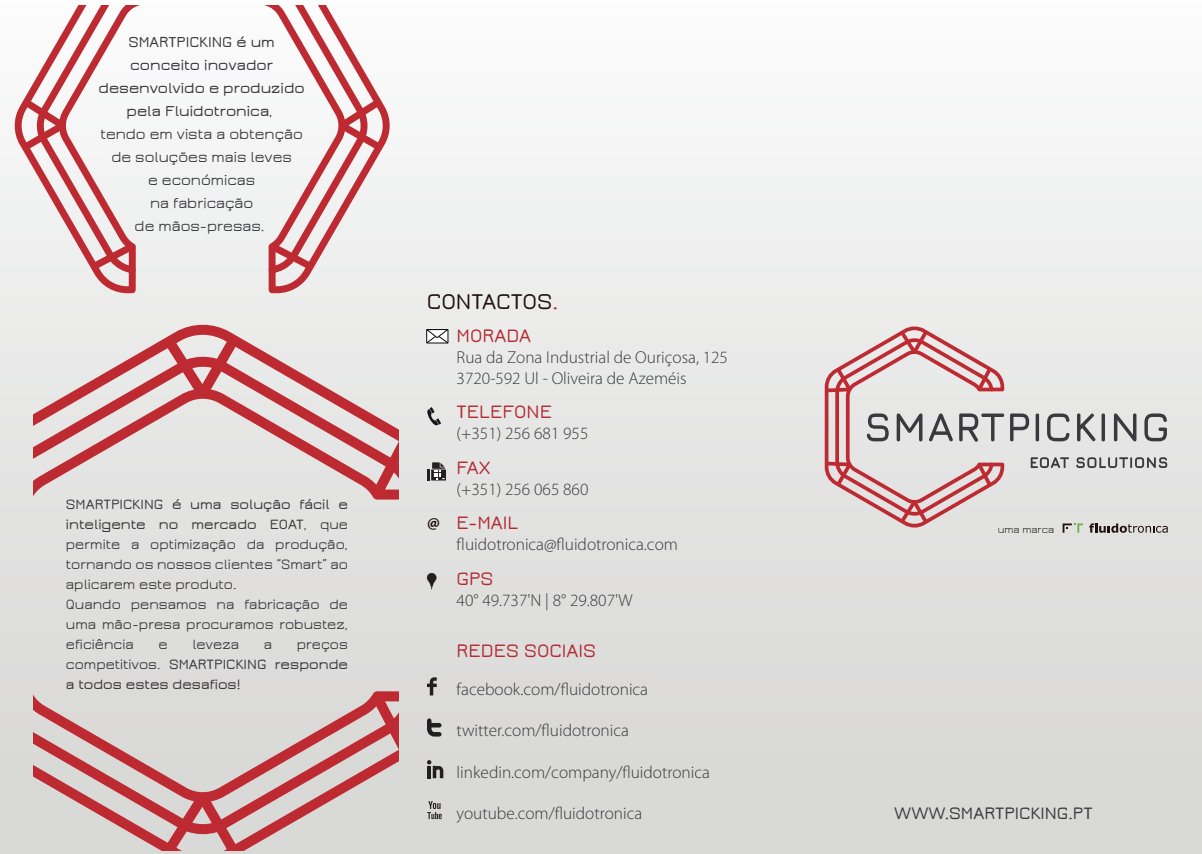
<style>
.page{position:relative;width:1202px;height:854px;background:#fff}
.page>*{position:absolute;margin:0;border:0;box-sizing:border-box;transform-origin:0 0}
.t1{font:600 23.7px "Jura";color:#1f1114}
.t2{font:600 20px "Jura";color:#b32c34}
.t3{font:600 18.4px "Jura";color:#3a393d}
.t4{font:300 17.3px/20.7px "Myriad Pro";color:#3a393d}
.t5{font:700 16.7px "Myriad Pro";color:#1f1114}
.t6{font:500 16px/23px "Jura";color:#3a393d;text-align:center}
.t7{font:500 15px/20px "Jura";color:#3a393d}
.t8{font:600 15px/20px "Jura";color:#3a393d;text-align:justify}
.t9{font:11.2px "Jura";color:#231f20}
.s1{font-weight:600}
.s2{font-weight:500}
.s3{color:#b32c34}
</style>
<div class="page">
<div style="left:0;top:0;width:1202px;height:853px;background:linear-gradient(to bottom,#fafbfa,#d5d4d3)"></div>
<svg style="left:427px;top:677px;width:10px;height:18px"></svg>
<svg style="left:427px;top:718px;width:14px;height:18px"></svg>
<svg style="left:427px;top:759px;width:16px;height:19px"></svg>
<svg style="left:427px;top:800px;width:15px;height:18px"></svg>
<svg style="left:426px;top:329px;width:23px;height:14px"></svg>
<svg style="left:427px;top:407px;width:14px;height:18px"></svg>
<svg style="left:427px;top:462px;width:19px;height:18px"></svg>
<svg style="left:427px;top:572px;width:9px;height:17px"></svg>
<svg style="left:1010px;top:413px;width:19px;height:28px"></svg>
<svg style="left:1036px;top:413px;width:3px;height:28px"></svg>
<svg style="left:1047px;top:413px;width:22px;height:28px"></svg>
<svg style="left:1077px;top:413px;width:18px;height:28px"></svg>
<svg style="left:1101px;top:413px;width:4px;height:28px"></svg>
<svg style="left:1114px;top:413px;width:22px;height:28px"></svg>
<svg style="left:1144px;top:413px;width:23px;height:28px"></svg>
<svg style="left:1031px;top:457px;width:38px;height:11px"></svg>
<svg style="left:1076px;top:457px;width:91px;height:11px"></svg>
<svg style="left:825px;top:325px;width:179px;height:202px;background:#dac3c4"></svg>
<svg style="left:1089px;top:523px;width:79px;height:9px"></svg>
<svg style="left:1063px;top:523px;width:20px;height:9px"></svg>
<svg style="left:13px;top:6px;width:377px;height:287px;fill:#edeeed"></svg>
<svg style="left:22px;top:6px;width:360px;height:267px;fill:#f3f3f3"></svg>
<svg style="left:34px;top:322px;width:365px;height:13px;background:#e7d9d9"></svg>
<svg style="left:34px;top:335px;width:365px;height:514px;background:#dbc6c6"></svg>
<p class="t6" style="left:99px;top:30px;width:208px"><span class="s1">SMARTPICKING é um conceito inovador desenvolvido e produzido pela Fluidotronica</span>,<br>tendo em vista a obtenção de soluções mais leves<br>e económicas<br>na fabricação<br>de mãos-presas.</p>
<p class="t7" style="left:66px;top:494px;width:284px"><span class="s1">SMARTPICKING é uma solução fácil e inteligente no mercado EOAT</span>, que permite a optimização da produção, tornando os nossos clientes “Smart” ao aplicarem este produto.<br>Quando pensamos na fabricação de uma mão-presa procuramos robustez, eficiência</p>
<p class="t7" style="left:159px;top:634px;width:11px">e</p>
<p class="t7" style="left:192px;top:634px;width:48px">leveza</p>
<p class="t7" style="left:264px;top:634px;width:10px">a</p>
<p class="t8" style="left:66px;top:634px;width:284px;text-indent:231px"><span class="s2">preços competitivos.</span> SMARTPICKING responde a todos estes desafios!</p>
<h1 class="t1" style="left:427px;top:290px;width:133px">CONTACTOS<span class="s3">.</span></h1>
<p class="t2" style="left:457px;top:325px;width:76px">MORADA</p>
<p class="t4" style="left:457px;top:347px;width:273px">Rua da Zona Industrial de Ouriçosa, 125<br>3720-592 Ul - Oliveira de Azeméis</p>
<p class="t2" style="left:457px;top:402px;width:97px">TELEFONE</p>
<p class="t4" style="left:457px;top:423px;width:133px">(+351) 256 681 955</p>
<p class="t2" style="left:457px;top:457px;width:35px">FAX</p>
<p class="t4" style="left:457px;top:478px;width:133px">(+351) 256 065 860</p>
<p class="t2" style="left:457px;top:512px;width:63px">E-MAIL</p>
<p class="t4" style="left:457px;top:534px;width:223px">fluidotronica@fluidotronica.com</p>
<p class="t2" style="left:457px;top:568px;width:38px">GPS</p>
<p class="t4" style="left:457px;top:589px;width:178px">40° 49.737'N | 8° 29.807'W</p>
<p class="t2" style="left:457px;top:640px;width:141px">REDES SOCIAIS</p>
<p class="t4" style="left:457px;top:678px;width:193px">facebook.com/fluidotronica</p>
<p class="t4" style="left:457px;top:720px;width:174px">twitter.com/fluidotronica</p>
<p class="t4" style="left:457px;top:761px;width:255px">linkedin.com/company/fluidotronica</p>
<p class="t4" style="left:457px;top:803px;width:187px">youtube.com/fluidotronica</p>
<p class="t5" style="left:427px;top:511px;width:14px">@</p>
<p class="t9" style="left:998px;top:523px;width:58px">uma marca</p>
<p class="t3" style="left:894px;top:803px;width:200px">WWW.SMARTPICKING.PT</p>
</div>
